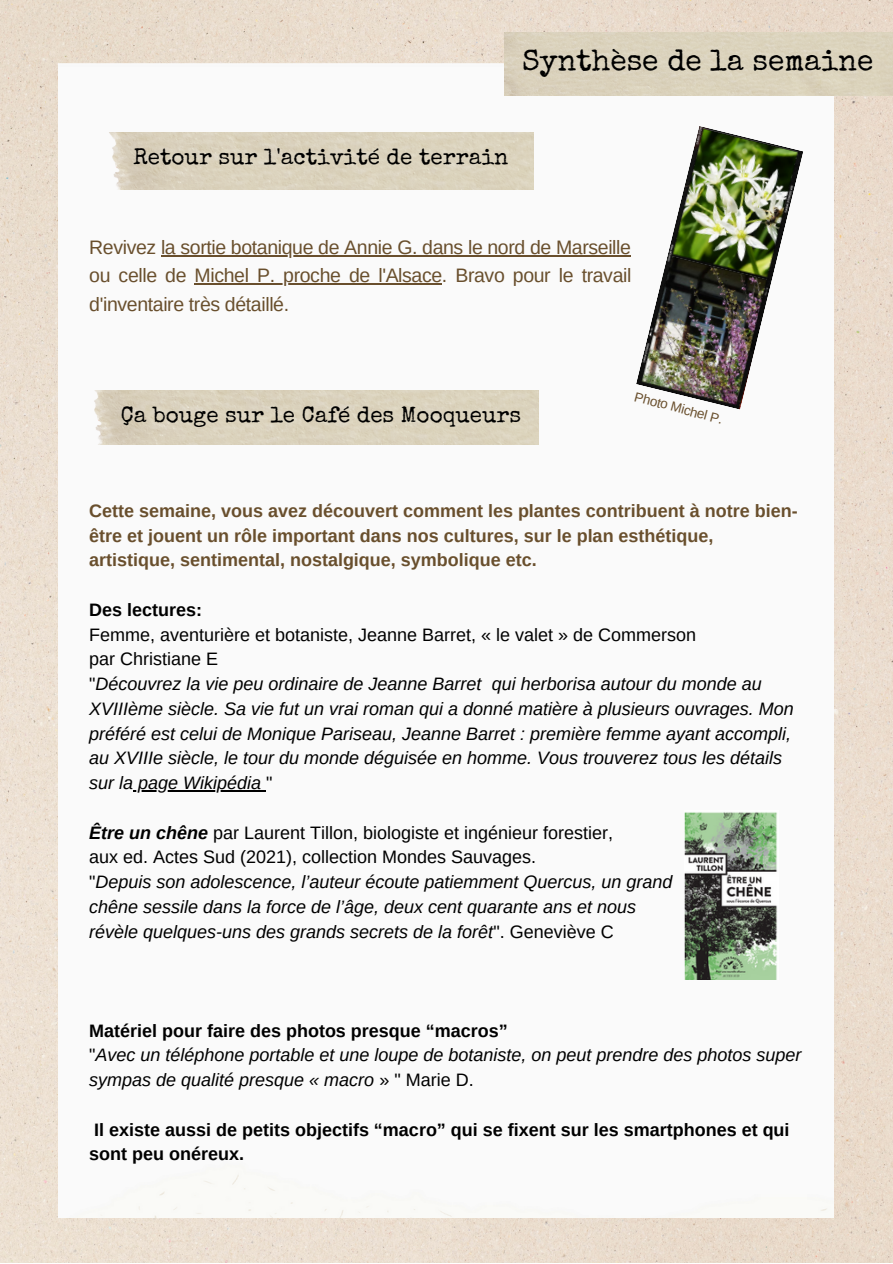
<style>
.page{position:relative;width:893px;height:1264px;background:#fff}
.page>*{position:absolute;margin:0;border:0;box-sizing:border-box;transform-origin:0 0}
.t1{font:30px "Special Elite";color:#000}
.t2{font:22.5px "Special Elite";color:#000}
.t3{font:19.5px/28px "Arimo";letter-spacing:-.02em;color:#694f2d;text-align:justify}
.t4{font:italic 18px/24.8px "Arimo";color:#000}
.t5{font:700 18px/24.8px "Arimo";color:#694f2d}
.t6{font:18px "Arimo";color:#000}
.t7{font:700 18px/24.8px "Arimo";color:#000}
.t8{font:13.5px "Arimo";color:#694f2d}
.s1{font-style:normal}
.s2{font-weight:700;font-style:italic}
</style>
<div class="page">
<img style="left:0;top:0;width:892px;height:1262px">
<img style="left:59px;top:64px;width:774px;height:1153px">
<div style="left:505px;top:32px;width:387px;height:63px;background:#dbd2bc"></div>
<img style="left:82px;top:390px;width:457px;height:54px">
<img style="left:100px;top:132px;width:433px;height:57px">
<img style="left:636px;top:126px;width:167px;height:283px">
<hr style="left:133px;top:790px;width:128px;height:1px;background:#000">
<img style="left:684px;top:810px;width:94px;height:169px">
<hr style="left:161px;top:255px;width:469px;height:1px;background:#694f2d">
<hr style="left:195px;top:283px;width:247px;height:2px;background:#694f2d">
<p class="t1" style="left:522px;top:49px;width:353px">Synthèse de la semaine</p>
<p class="t2" style="left:133px;top:148px;width:376px">Retour sur l'activité de terrain</p>
<p class="t3" style="left:89px;top:233px;width:543px">Revivez la sortie botanique de Annie G. dans le nord de Marseille ou celle de Michel P. proche de l'Alsace. Bravo pour le travail d'inventaire très détaillé.</p>
<p class="t2" style="left:121px;top:406px;width:402px">Ça bouge sur le Café des Mooqueurs</p>
<p class="t8" style="left:636px;top:389px;width:92px;rotate:15deg">Photo Michel P.</p>
<p class="t5" style="left:89px;top:498px;width:709px">Cette semaine, vous avez découvert comment les plantes contribuent à notre bien&shy;être et jouent un rôle important dans nos cultures, sur le plan esthétique, artistique, sentimental, nostalgique, symbolique etc.</p>
<p class="t7" style="left:89px;top:597px;width:114px">Des lectures:</p>
<p class="t6" style="left:89px;top:624px;width:608px">Femme, aventurière et botaniste, Jeanne Barret, « le valet » de Commerson</p>
<p class="t6" style="left:89px;top:649px;width:130px">par Christiane E</p>
<p class="t4" style="left:89px;top:671px;width:706px"><span class="s1">"</span>Découvrez la vie peu ordinaire de Jeanne Barret qui herborisa autour du monde au XVIIIème siècle. Sa vie fut un vrai roman qui a donné matière à plusieurs ouvrages. Mon préféré est celui de Monique Pariseau, Jeanne Barret : première femme ayant accompli, au XVIIIe siècle, le tour du monde déguisée en homme. Vous trouverez tous les détails sur la page Wikipédia <span class="s1">"</span></p>
<p class="t6" style="left:89px;top:822px;width:525px"><span class="s2">Être un chêne</span> par Laurent Tillon, biologiste et ingénieur forestier,</p>
<p class="t6" style="left:89px;top:847px;width:448px">aux ed. Actes Sud (2021), collection Mondes Sauvages.</p>
<p class="t4" style="left:89px;top:869px;width:584px"><span class="s1">"</span>Depuis son adolescence, l’auteur écoute patiemment Quercus, un grand</p>
<p class="t4" style="left:89px;top:894px;width:548px">chêne sessile dans la force de l’âge, deux cent quarante ans et nous</p>
<p class="t4" style="left:89px;top:918px;width:526px">révèle quelques-uns des grands secrets de la forêt<span class="s1">". Geneviève C</span></p>
<p class="t7" style="left:89px;top:1017px;width:420px">Matériel pour faire des photos presque “macros”</p>
<p class="t4" style="left:89px;top:1042px;width:713px"><span class="s1">"</span>Avec un téléphone portable et une loupe de botaniste, on peut prendre des photos super sympas de qualité presque « macro <span class="s1">» " Marie D.</span></p>
<p class="t7" style="left:89px;top:1116px;width:701px">Il existe aussi de petits objectifs “macro” qui se fixent sur les smartphones et qui sont peu onéreux.</p>
</div>
